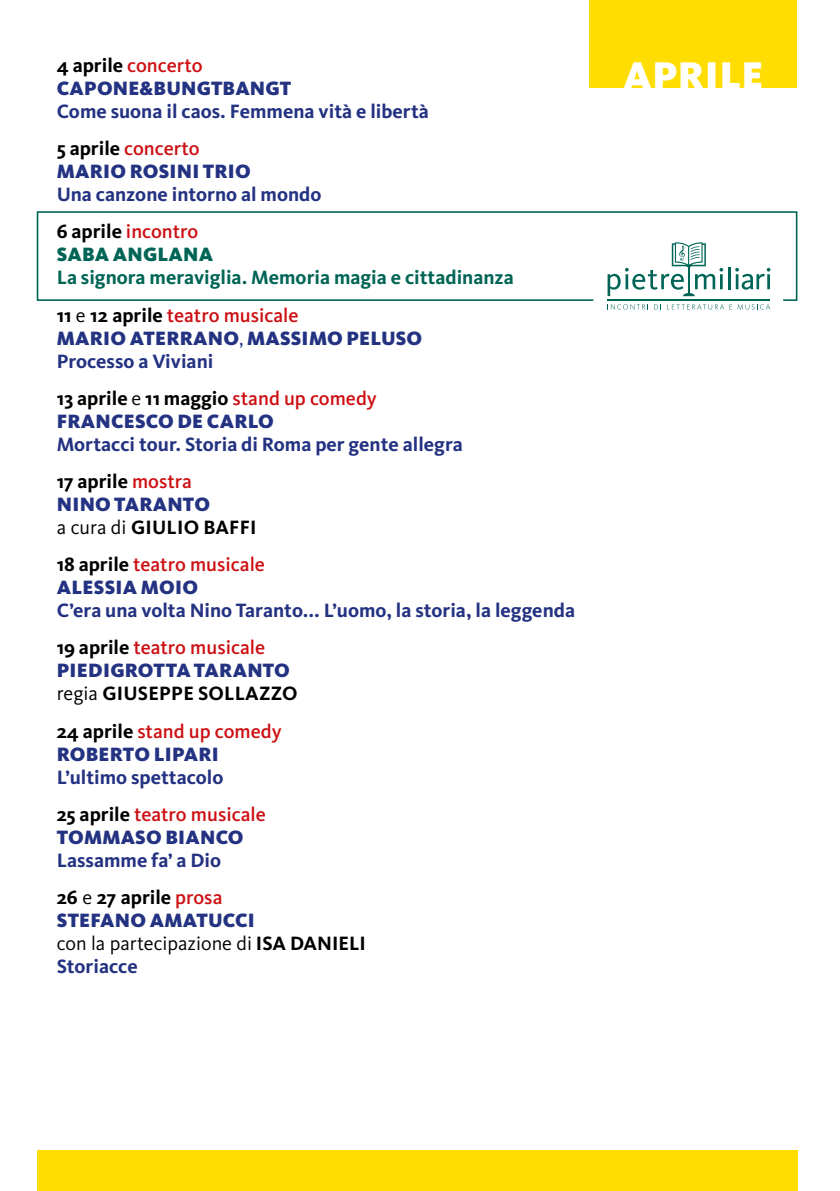
<style>
.page{position:relative;width:840px;height:1191px;background:#fff}
.page>*{position:absolute;margin:0;border:0;box-sizing:border-box;transform-origin:0 0}
.t1{font:900 40px "Kievit Pro";letter-spacing:.01em;color:#fff}
.t2{font:700 20px/37.2px "Kievit Pro";color:#243282}
.t3{font:900 20px/23px "Kievit Pro";letter-spacing:.01em;color:#243282}
.t4{font:700 20px/37.2px "Kievit Pro";color:#006556}
.t5{font:500 20px/23px "Kievit Pro";color:#cd1013}
.t6{font:20px/23px "Kievit Pro";color:#000}
.t7{font:700 20px/23px "Kievit Pro";color:#000}
.t8{font:900 20px "Kievit Pro";letter-spacing:.01em;color:#006556}
.s1{font-weight:700;color:#000}
.s2{font-weight:500;color:#cd1013}
.s3{color:#000}
.s4{font-weight:400;color:#000}
.s5{font-weight:400}
.s6{font-weight:700}
.s7{font-weight:900;color:#243282}
.s8{font-weight:700;color:#243282}
</style>
<div class="page">
<div style="left:37px;top:1150px;width:760px;height:41px;background:#fd0"></div>
<div style="left:589px;top:0;width:208px;height:88px;background:#fd0"></div>
<svg style="left:607px;top:304px;width:116px;height:5px"></svg>
<svg style="left:737px;top:304px;width:32px;height:5px"></svg>
<svg style="left:36px;top:211px;width:761px;height:90px"></svg>
<p class="t3" style="left:57px;top:54px;width:236px"><span class="s1">4 aprile</span> <span class="s2">concerto<br></span>CAPONE&amp;BUNGTBANGT</p>
<p class="t2" style="left:57px;top:92px;width:373px">Come suona il caos. Femmena vità e libertà<br><span class="s3">5 aprile</span> <span class="s2">concerto</span></p>
<p class="t3" style="left:57px;top:160px;width:195px">MARIO ROSINI TRIO</p>
<p class="t2" style="left:57px;top:176px;width:266px">Una canzone intorno al mondo<br><span class="s3">6 aprile</span> <span class="s2">incontro</span></p>
<p class="t8" style="left:57px;top:242px;width:158px">SABA ANGLANA</p>
<p class="t4" style="left:57px;top:259px;width:458px">La signora meraviglia. Memoria magia e cittadinanza<br><span class="s3">11</span> <span class="s4">e</span> <span class="s3">12 aprile</span> <span class="s2">teatro musicale</span></p>
<p class="t3" style="left:57px;top:326px;width:367px">MARIO ATERRANO<span class="s5">,</span> MASSIMO PELUSO<br><span class="s6">Processo a Viviani</span></p>
<p class="t7" style="left:57px;top:386px;width:321px">13 aprile <span class="s5">e</span> 11 maggio <span class="s2">stand up comedy<br></span><span class="s7">FRANCESCO DE CARLO</span></p>
<p class="t2" style="left:57px;top:425px;width:407px">Mortacci tour. Storia di Roma per gente allegra<br><span class="s3">17 aprile</span> <span class="s2">mostra</span></p>
<p class="t3" style="left:57px;top:492px;width:201px">NINO TARANTO<br><span class="s4">a cura di</span> <span class="s1">GIULIO BAFFI</span></p>
<p class="t5" style="left:57px;top:553px;width:210px"><span class="s1">18 aprile</span> teatro musicale<br><span class="s7">ALESSIA MOIO</span></p>
<p class="t2" style="left:57px;top:591px;width:519px">C’era una volta Nino Taranto... L’uomo, la storia, la leggenda<br><span class="s3">19 aprile</span> <span class="s2">teatro musicale</span></p>
<p class="t3" style="left:57px;top:659px;width:242px">PIEDIGROTTA TARANTO <span class="s4">regia</span> <span class="s1">GIUSEPPE SOLLAZZO</span></p>
<p class="t5" style="left:57px;top:719px;width:226px"><span class="s1">24 aprile</span> stand up comedy<br><span class="s7">ROBERTO LIPARI</span></p>
<p class="t2" style="left:57px;top:758px;width:210px">L’ultimo spettacolo<br><span class="s3">25 aprile</span> <span class="s2">teatro musicale</span></p>
<p class="t3" style="left:57px;top:825px;width:188px">TOMMASO BIANCO</p>
<p class="t2" style="left:57px;top:841px;width:167px">Lassamme fa’ a Dio<br><span class="s3">26</span> <span class="s4">e</span> <span class="s3">27 aprile</span> <span class="s2">prosa</span></p>
<p class="t6" style="left:57px;top:908px;width:310px"><span class="s7">STEFANO AMATUCCI<br></span>con la partecipazione di <span class="s6">ISA DANIELI<br></span><span class="s8">Storiacce</span></p>
<h1 class="t1" style="left:622px;top:51px;width:142px">APRILE</h1>
</div>
